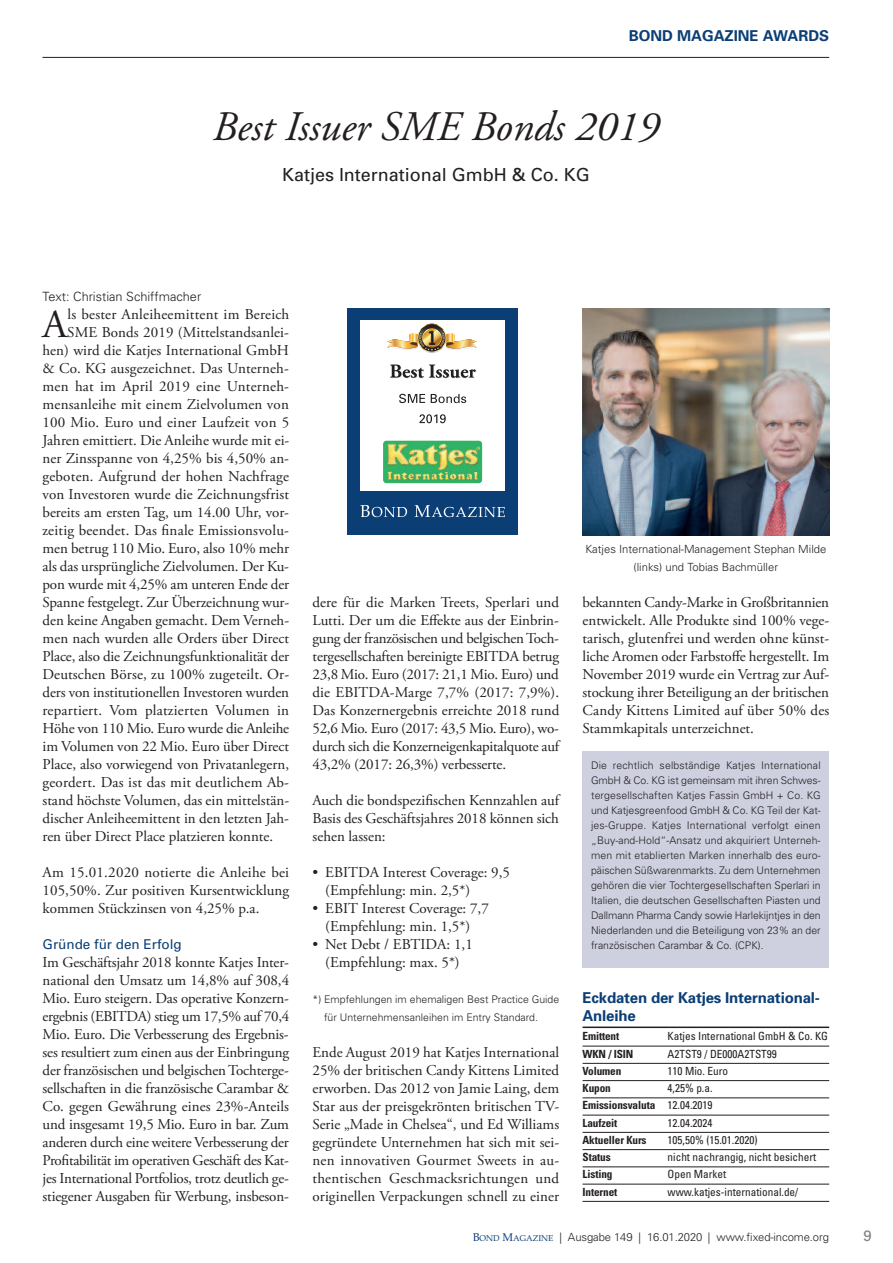
<style>
.page{position:relative;width:893px;height:1263px;background:#fff}
.page>*{position:absolute;margin:0;border:0;box-sizing:border-box;transform-origin:0 0}
.t1{font:italic 42px "Adobe Garamond Pro";color:#231f20}
.t2{font:39.75px "Adobe Garamond Pro";color:#231f20}
.t3{font:18px "Univers";color:#231f20}
.t4{font:15px/18px "Adobe Garamond Pro";color:#231f20;text-align:justify}
.t5{font:700 15px/18px "Univers";letter-spacing:-.01em;color:#0b3e75}
.t6{font:15px "Univers";color:#808285}
.t7{font:13.5px "Univers";color:#0b3e75}
.t8{font:300 12.75px "Univers";color:#231f20}
.t9{font:condensed 11.25px "Univers";color:#231f20}
.t10{font:300 11.25px/18px "Univers";color:#231f20;text-align:center}
.t11{font:700 condensed 11.25px/17.2px "Univers";letter-spacing:-.01em;color:#231f20;text-align:justify}
.t12{font:300 10.5px/15px "Univers";color:#231f20}
.s1{font-weight:400}
.s2{font-family:"Book Antiqua";font-weight:400;color:#0b3e75}
.s3{font-family:"Book Antiqua";font-weight:400;font-size:8.4px;color:#0b3e75}
</style>
<div class="page">
<hr style="left:43px;top:57px;width:786px;height:1px;background:#231f20">
<div style="left:348px;top:308px;width:170px;height:227px;background:#0b3e75"></div>
<div style="left:360px;top:320px;width:145px;height:171px;background:#fff"></div>
<svg style="left:360px;top:505px;width:47px;height:12px"></svg>
<svg style="left:415px;top:505px;width:90px;height:12px"></svg>
<svg style="left:387px;top:324px;width:89px;height:29px"></svg>
<svg style="left:390px;top:364px;width:86px;height:15px"></svg>
<svg style="left:399px;top:394px;width:26px;height:9px"></svg>
<svg style="left:431px;top:394px;width:35px;height:9px"></svg>
<svg style="left:419px;top:414px;width:27px;height:9px"></svg>
<img style="left:383px;top:441px;width:99px;height:42px">
<div style="left:583px;top:751px;width:246px;height:216px;background:#ced0df"></div>
<hr style="left:583px;top:1046px;width:246px;height:1px;background:#231f20">
<hr style="left:583px;top:1063px;width:246px;height:1px;background:#231f20">
<hr style="left:583px;top:1080px;width:246px;height:1px;background:#231f20">
<hr style="left:583px;top:1097px;width:246px;height:1px;background:#231f20">
<hr style="left:583px;top:1115px;width:246px;height:1px;background:#231f20">
<hr style="left:583px;top:1132px;width:246px;height:1px;background:#231f20">
<hr style="left:583px;top:1149px;width:246px;height:1px;background:#231f20">
<hr style="left:583px;top:1166px;width:246px;height:1px;background:#231f20">
<hr style="left:583px;top:1184px;width:246px;height:1px;background:#231f20">
<hr style="left:583px;top:1201px;width:246px;height:1px;background:#231f20">
<hr style="left:583px;top:1026px;width:246px;height:2px;background:#231f20">
<img style="left:583px;top:308px;width:246px;height:227px">
<p class="t5" style="left:629px;top:28px;width:202px">BOND MAGAZINE AWARDS</p>
<h1 class="t1" style="left:213px;top:110px;width:448px">Best Issuer SME Bonds 2019</h1>
<p class="t3" style="left:282px;top:168px;width:309px">Katjes International GmbH &amp; Co. KG</p>
<p class="t8" style="left:43px;top:292px;width:160px">Text: Christian Schiffmacher</p>
<h2 class="t2" style="left:43px;top:309px;width:26px">A</h2>
<p class="t4" style="left:67px;top:307px;width:223px">ls bester Anleiheemittent im Bereich</p>
<p class="t4" style="left:67px;top:325px;width:223px">SME Bonds 2019 (Mittelstandsanlei-</p>
<p class="t4" style="left:43px;top:343px;width:248px">hen) wird die Katjes International GmbH</p>
<p class="t4" style="left:43px;top:361px;width:248px">&amp; Co. KG ausgezeichnet. Das Unterneh-</p>
<p class="t4" style="left:43px;top:379px;width:248px">men hat im April 2019 eine Unterneh-</p>
<p class="t4" style="left:43px;top:397px;width:248px">mensanleihe mit einem Zielvolumen von</p>
<p class="t4" style="left:43px;top:415px;width:248px">100 Mio. Euro und einer Laufzeit von 5</p>
<p class="t4" style="left:43px;top:433px;width:248px">Jahren emittiert. Die Anleihe wurde mit ei-</p>
<p class="t4" style="left:43px;top:451px;width:248px">ner Zinsspanne von 4,25% bis 4,50% an-</p>
<p class="t4" style="left:43px;top:469px;width:248px">geboten. Aufgrund der hohen Nachfrage</p>
<p class="t4" style="left:43px;top:487px;width:248px">von Investoren wurde die Zeichnungsfrist</p>
<p class="t4" style="left:43px;top:505px;width:248px">bereits am ersten Tag, um 14.00 Uhr, vor-</p>
<p class="t4" style="left:43px;top:523px;width:248px">zeitig beendet. Das finale Emissionsvolu-</p>
<p class="t4" style="left:43px;top:541px;width:248px">men betrug 110 Mio. Euro, also 10% mehr</p>
<p class="t4" style="left:43px;top:559px;width:248px">als das ursprüngliche Zielvolumen. Der Ku-</p>
<p class="t4" style="left:43px;top:577px;width:248px">pon wurde mit 4,25% am unteren Ende der</p>
<p class="t4" style="left:43px;top:595px;width:248px">Spanne festgelegt. Zur Überzeichnung wur-</p>
<p class="t4" style="left:43px;top:613px;width:248px">den keine Angaben gemacht. Dem Verneh-</p>
<p class="t4" style="left:43px;top:631px;width:248px">men nach wurden alle Orders über Direct</p>
<p class="t4" style="left:43px;top:649px;width:248px">Place, also die Zeichnungsfunktionalität der</p>
<p class="t4" style="left:43px;top:667px;width:248px">Deutschen Börse, zu 100% zugeteilt. Or-</p>
<p class="t4" style="left:43px;top:685px;width:248px">ders von institutionellen Investoren wurden</p>
<p class="t4" style="left:43px;top:703px;width:248px">repartiert. Vom platzierten Volumen in</p>
<p class="t4" style="left:43px;top:721px;width:248px">Höhe von 110 Mio. Euro wurde die Anleihe</p>
<p class="t4" style="left:43px;top:739px;width:248px">im Volumen von 22 Mio. Euro über Direct</p>
<p class="t4" style="left:43px;top:757px;width:248px">Place, also vorwiegend von Privatanlegern,</p>
<p class="t4" style="left:43px;top:775px;width:248px">geordert. Das ist das mit deutlichem Ab-</p>
<p class="t4" style="left:43px;top:793px;width:248px">stand höchste Volumen, das ein mittelstän-</p>
<p class="t4" style="left:43px;top:811px;width:248px">discher Anleiheemittent in den letzten Jah-</p>
<p class="t4" style="left:43px;top:829px;width:232px">ren über Direct Place platzieren konnte.</p>
<p class="t4" style="left:43px;top:865px;width:248px">Am 15.01.2020 notierte die Anleihe bei 105,50%. Zur positiven Kursentwicklung kommen Stückzinsen von 4,25% p.a.</p>
<p class="t7" style="left:43px;top:939px;width:141px">Gründe für den Erfolg</p>
<p class="t4" style="left:43px;top:955px;width:248px">Im Geschäftsjahr 2018 konnte Katjes Inter&shy;national den Umsatz um 14,8% auf 308,4<br>Mio. Euro steigern. Das operative Konzern&shy;ergebnis (EBITDA) stieg um 17,5% auf 70,4<br>Mio. Euro. Die Verbesserung des Ergebnis&shy;ses resultiert zum einen aus der Einbringung der französischen und belgischen Tochterge&shy;sellschaften in die französische Carambar &amp; Co. gegen Gewährung eines 23%-Anteils und insgesamt 19,5 Mio. Euro in bar. Zum anderen durch eine weitere Verbesserung der Profitabilität im operativen Geschäft des Kat&shy;jes International Portfolios, trotz deutlich ge&shy;stiegener Ausgaben für Werbung, insbeson-</p>
<p class="t4" style="left:313px;top:595px;width:248px">dere für die Marken Treets, Sperlari und Lutti. Der um die Effekte aus der Einbrin&shy;gung der französischen und belgischen Toch&shy;tergesellschaften bereinigte EBITDA betrug 23,8 Mio. Euro (2017: 21,1 Mio. Euro) und die EBITDA-Marge 7,7% (2017: 7,9%).<br>Das Konzernergebnis erreichte 2018 rund 52,6 Mio. Euro (2017: 43,5 Mio. Euro), wo&shy;durch sich die Konzerneigenkapitalquote auf 43,2% (2017: 26,3%) verbesserte.</p>
<p class="t4" style="left:313px;top:793px;width:248px">Auch die bondspezifischen Kennzahlen auf Basis des Geschäftsjahres 2018 können sich sehen lassen:</p>
<p class="t4" style="left:325px;top:865px;width:186px;text-indent:-13px">• EBITDA Interest Coverage: 9,5 (Empfehlung: min. 2,5*)</p>
<p class="t4" style="left:313px;top:901px;width:178px;text-align:center">• EBIT Interest Coverage: 7,7 (Empfehlung: min. 1,5*)</p>
<p class="t4" style="left:313px;top:937px;width:162px;text-align:center">• Net Debt / EBTIDA: 1,1 (Empfehlung: max. 5*)</p>
<p class="t12" style="left:324px;top:991px;width:237px;line-height:18px;text-indent:-12px">*) Empfehlungen im ehemaligen Best Practice Guide für Unternehmensanleihen im Entry Standard.</p>
<p class="t4" style="left:313px;top:1045px;width:248px">Ende August 2019 hat Katjes International 25% der britischen Candy Kittens Limited erworben. Das 2012 von Jamie Laing, dem Star aus der preisgekrönten britischen TV-Serie „Made in Chelsea“, und Ed Williams gegründete Unternehmen hat sich mit sei&shy;nen innovativen Gourmet Sweets in au&shy;thentischen Geschmacksrichtungen und originellen Verpackungen schnell zu einer</p>
<p class="t10" style="left:585px;top:541px;width:242px">Katjes International-Management Stephan Milde (links) und Tobias Bachmüller</p>
<p class="t4" style="left:583px;top:595px;width:248px">bekannten Candy-Marke in Großbritannien entwickelt. Alle Produkte sind 100% vege&shy;tarisch, glutenfrei und werden ohne künst&shy;liche Aromen oder Farbstoffe hergestellt. Im November 2019 wurde ein Vertrag zur Auf&shy;stockung ihrer Beteiligung an der britischen Candy Kittens Limited auf über 50% des Stammkapitals unterzeichnet.</p>
<p class="t12" style="left:591px;top:759px;width:231px;text-align:justify">Die rechtlich selbständige Katjes International GmbH &amp; Co. KG ist gemeinsam mit ihren Schwes&shy;tergesellschaften Katjes Fassin GmbH + Co. KG und Katjesgreenfood GmbH &amp; Co. KG Teil der Kat&shy;jes-Gruppe. Katjes International verfolgt einen „Buy-and-Hold“-Ansatz und akquiriert Unterneh&shy;men mit etablierten Marken innerhalb des euro&shy;päischen Süßwarenmarkts. Zu dem Unternehmen gehören die vier Tochtergesellschaften Sperlari in Italien, die deutschen Gesellschaften Piasten und Dallmann Pharma Candy sowie Harlekijntjes in den Niederlanden und die Beteiligung von 23% an der französischen Carambar &amp; Co. (CPK).</p>
<p class="t5" style="left:583px;top:990px;width:239px">Eckdaten der Katjes International-<br>Anleihe</p>
<p class="t11" style="left:583px;top:1028px;width:38px">Emittent</p>
<p class="t9" style="left:668px;top:1032px;width:162px">Katjes International GmbH &amp; Co. KG</p>
<p class="t11" style="left:583px;top:1046px;width:52px">WKN / ISIN</p>
<p class="t9" style="left:668px;top:1049px;width:111px">A2TST9 / DE000A2TST99</p>
<p class="t11" style="left:583px;top:1063px;width:40px">Volumen</p>
<p class="t9" style="left:668px;top:1067px;width:62px">110 Mio. Euro</p>
<p class="t11" style="left:583px;top:1080px;width:30px">Kupon</p>
<p class="t11" style="left:583px;top:1080px;width:132px;text-indent:85px"><span class="s1">4,25% p.a.<br></span>Emissionsvaluta <span class="s1">12.04.2019<br></span>Laufzeit</p>
<p class="t9" style="left:668px;top:1118px;width:46px">12.04.2024</p>
<p class="t11" style="left:583px;top:1132px;width:66px">Aktueller Kurs</p>
<p class="t9" style="left:668px;top:1136px;width:91px">105,50% (15.01.2020)</p>
<p class="t11" style="left:583px;top:1149px;width:30px">Status</p>
<p class="t9" style="left:668px;top:1153px;width:150px">nicht nachrangig, nicht besichert</p>
<p class="t11" style="left:583px;top:1166px;width:31px">Listing</p>
<p class="t9" style="left:668px;top:1170px;width:60px">Open Market</p>
<p class="t11" style="left:583px;top:1184px;width:36px">Internet</p>
<p class="t9" style="left:668px;top:1187px;width:132px">www.katjes-international.de/</p>
<p class="t10" style="left:473px;top:1229px;width:358px"><span class="s2">B</span><span class="s3">OND</span> <span class="s2">M</span><span class="s3">AGAZINE</span> | Ausgabe 149 | 16.01.2020 | www.fixed-income.org</p>
<p class="t6" style="left:863px;top:1230px;width:10px">9</p>
</div>
